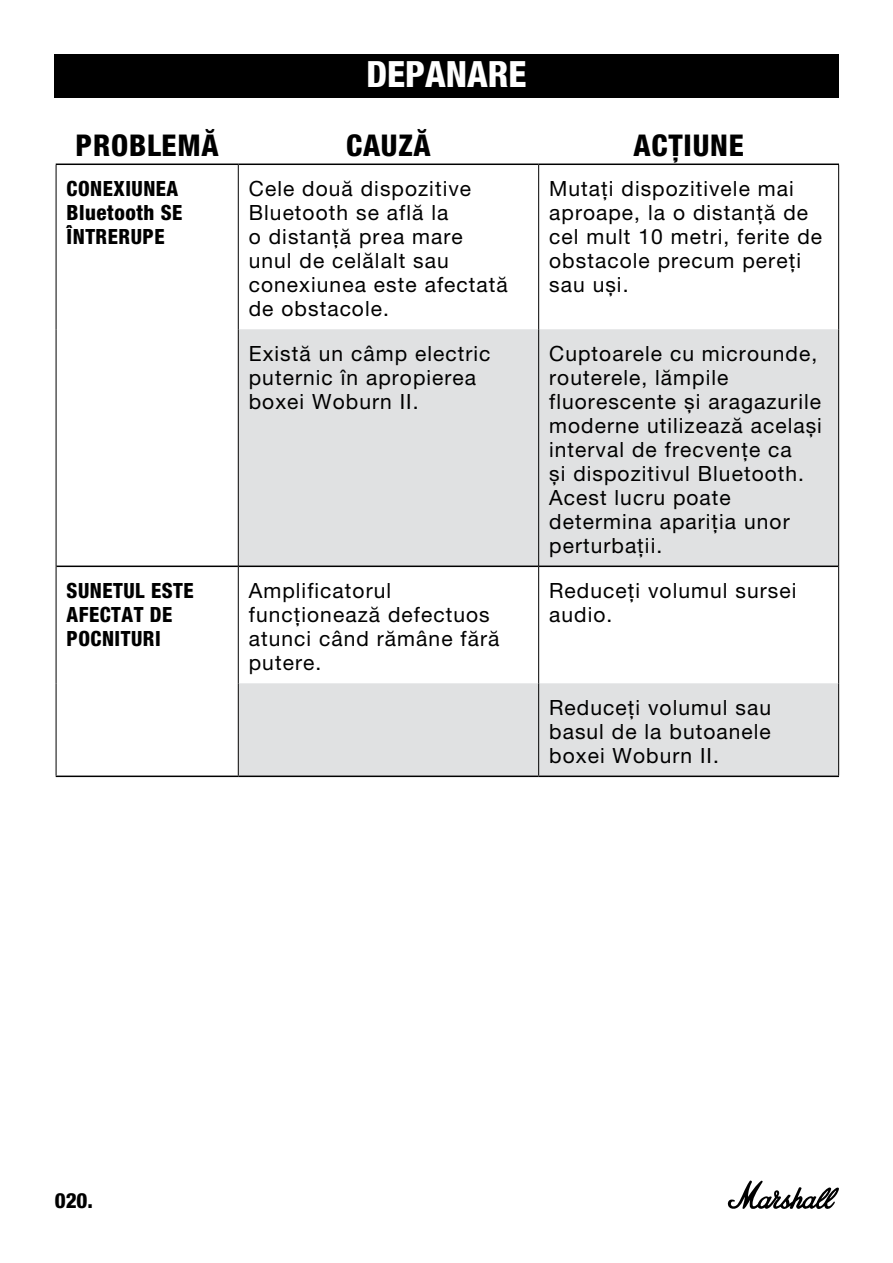
<style>
.page{position:relative;width:893px;height:1263px;background:#fff}
.page>*{position:absolute;margin:0;border:0;box-sizing:border-box;transform-origin:0 0}
.t1{font:800 condensed 36px "Helvetica Neue LT Com";color:#fff}
.t2{font:800 condensed 30px "Helvetica Neue LT Pro";letter-spacing:.025em;color:#000}
.t3{font:21px/24px "Helvetica Neue LT Pro";letter-spacing:.05em;color:#000}
.t4{font:800 condensed 21px/24px "Helvetica Neue LT Pro";letter-spacing:.025em;color:#000}
.t5{font:800 condensed 21px "Helvetica Neue LT Std";color:#000}
</style>
<div class="page">
<div style="left:54px;top:54px;width:785px;height:44px;background:#000"></div>
<svg style="left:727px;top:1180px;width:112px;height:29px"></svg>
<svg style="left:239px;top:329px;width:599px;height:446px;fill:#e0e1e2"></svg>
<hr style="left:56px;top:565px;width:182px;height:2px;background:#000">
<hr style="left:56px;top:775px;width:182px;height:2px;background:#000">
<hr style="left:56px;top:164px;width:182px;height:1px;background:#000">
<hr style="left:238px;top:164px;width:301px;height:1px;background:#000">
<hr style="left:539px;top:164px;width:300px;height:1px;background:#000">
<hr style="left:239px;top:565px;width:299px;height:2px;background:#000">
<hr style="left:539px;top:565px;width:299px;height:2px;background:#000">
<hr style="left:238px;top:775px;width:301px;height:2px;background:#000">
<hr style="left:539px;top:775px;width:300px;height:2px;background:#000">
<hr style="left:56px;top:165px;width:1px;height:164px;background:#000">
<hr style="left:56px;top:329px;width:1px;height:237px;background:#000">
<hr style="left:56px;top:566px;width:1px;height:117px;background:#000">
<hr style="left:56px;top:683px;width:1px;height:92px;background:#000">
<hr style="left:238px;top:165px;width:1px;height:164px;background:#000">
<hr style="left:538px;top:165px;width:1px;height:164px;background:#000">
<hr style="left:838px;top:165px;width:1px;height:164px;background:#000">
<hr style="left:238px;top:329px;width:1px;height:237px;background:#000">
<hr style="left:538px;top:329px;width:1px;height:237px;background:#000">
<hr style="left:838px;top:329px;width:1px;height:237px;background:#000">
<hr style="left:238px;top:566px;width:1px;height:117px;background:#000">
<hr style="left:538px;top:566px;width:1px;height:117px;background:#000">
<hr style="left:838px;top:566px;width:1px;height:117px;background:#000">
<hr style="left:238px;top:683px;width:1px;height:92px;background:#000">
<hr style="left:538px;top:683px;width:1px;height:92px;background:#000">
<hr style="left:838px;top:683px;width:1px;height:92px;background:#000">
<h1 class="t1" style="left:366px;top:52px;width:162px">DEPANARE</h1>
<h2 class="t2" style="left:76px;top:127px;width:145px">PROBLEMĂ</h2>
<h2 class="t2" style="left:346px;top:127px;width:86px">CAUZĂ</h2>
<h2 class="t2" style="left:634px;top:127px;width:112px">ACȚIUNE</h2>
<p class="t4" style="left:67px;top:176px;width:117px">CONEXIUNEA<br>Bluetooth SE<br>ÎNTRERUPE</p>
<p class="t3" style="left:249px;top:176px;width:261px">Cele două dispozitive<br>Bluetooth se află la<br>o distanță prea mare unul de celălalt sau conexiunea este afectată de obstacole.</p>
<p class="t3" style="left:549px;top:176px;width:275px">Mutați dispozitivele mai aproape, la o distanță de cel mult 10 metri, ferite de obstacole precum pereți sau uși.</p>
<p class="t3" style="left:249px;top:341px;width:243px">Există un câmp electric puternic în apropierea boxei Woburn II.</p>
<p class="t3" style="left:549px;top:341px;width:274px">Cuptoarele cu microunde, routerele, lămpile fluorescente și aragazurile moderne utilizează același interval de frecvențe ca<br>și dispozitivul Bluetooth.<br>Acest lucru poate determina apariția unor perturbații.</p>
<p class="t4" style="left:67px;top:578px;width:129px">SUNETUL ESTE<br>AFECTAT DE<br>POCNITURI</p>
<p class="t3" style="left:249px;top:578px;width:252px">Amplificatorul funcționează defectuos atunci când rămâne fără putere.</p>
<p class="t3" style="left:549px;top:578px;width:249px">Reduceți volumul sursei audio.</p>
<p class="t3" style="left:549px;top:695px;width:223px;text-align:justify">Reduceți volumul sau basul de la butoanele boxei Woburn II.</p>
<p class="t5" style="left:55px;top:1187px;width:40px">020.</p>
</div>
